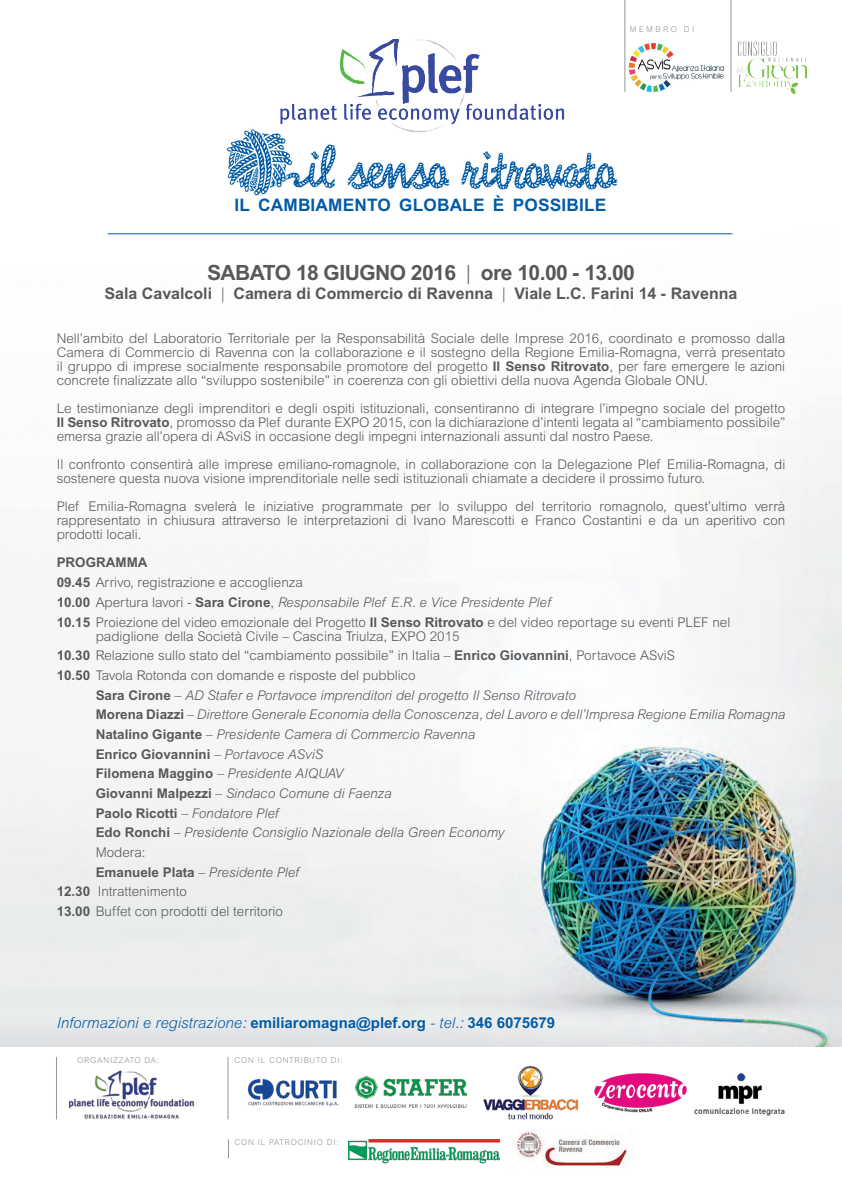
<style>
.page{position:relative;width:842px;height:1191px;background:#fff}
.page>*{position:absolute;margin:0;border:0;box-sizing:border-box;transform-origin:0 0}
.t1{font:700 21px "Arial MT Std";letter-spacing:-.025em;color:#57585a}
.t2{font:700 17.2px "Arial MT Std";letter-spacing:.01em;color:#035ba6}
.t3{font:700 16px "Arial MT Std";color:#57585a}
.t4{font:italic 300 15px "Arial MT Std";color:#035ba6}
.t5{font:300 13.4px/14px "Arial MT Std";color:#57585a;text-align:justify}
.t6{font:italic 300 13.4px "Arial MT Std";color:#57585a}
.t7{font:700 13.4px "Arial MT Std";color:#57585a}
.t8{font:300 8px "Arial MT Std";letter-spacing:.1em;color:#939598}
.t9{font:300 8px "Arial MT Std";letter-spacing:.3em;color:#939598}
.s1{font-weight:300}
.s2{font-weight:700}
.s3{font-weight:700;font-style:normal}
.s4{font-style:normal}
.s5{font-weight:300;font-style:italic}
</style>
<div class="page">
<img style="left:0;top:13px;width:842px;height:1033px">
<img style="left:222px;top:125px;width:399px;height:75px">
<img style="left:627px;top:42px;width:99px;height:52px">
<img style="left:732px;top:39px;width:84px;height:59px">
<hr style="left:625px;top:0;width:1px;height:92px;background:#939598">
<hr style="left:731px;top:0;width:1px;height:92px;background:#939598">
<img style="left:247px;top:1065px;width:538px;height:55px">
<img style="left:348px;top:1130px;width:279px;height:38px">
<hr style="left:228px;top:1057px;width:1px;height:62px;background:#939598">
<svg style="left:228px;top:1139px;width:1px;height:19px"></svg>
<hr style="left:56px;top:1057px;width:1px;height:62px;background:#939598">
<img style="left:276px;top:40px;width:293px;height:95px">
<hr style="left:108px;top:233px;width:624px;height:1px;background:#015aa4">
<img style="left:68px;top:1070px;width:127px;height:49px">
<p class="t9" style="left:630px;top:24px;width:66px">MEMBRO DI</p>
<p class="t2" style="left:235px;top:195px;width:373px">IL CAMBIAMENTO GLOBALE È POSSIBILE</p>
<p class="t1" style="left:207px;top:260px;width:429px">SABATO 18 GIUGNO 2016 <span class="s1">|</span> ore 10.00 - 13.00</p>
<p class="t3" style="left:105px;top:284px;width:634px">Sala Cavalcoli <span class="s1">|</span> Camera di Commercio di Ravenna <span class="s1">|</span> Viale L.C. Farini 14 - Ravenna</p>
<p class="t5" style="left:57px;top:332px;width:730px">Nell’ambito del Laboratorio Territoriale per la Responsabilità Sociale delle Imprese 2016, coordinato e promosso dalla Camera di Commercio di Ravenna con la collaborazione e il sostegno della Regione Emilia-Romagna, verrà presentato il gruppo di imprese socialmente responsabile promotore del progetto <span class="s2">Il Senso Ritrovato</span>, per fare emergere le azioni concrete finalizzate allo “sviluppo sostenibile” in coerenza con gli obiettivi della nuova Agenda Globale ONU.</p>
<p class="t5" style="left:57px;top:402px;width:730px">Le testimonianze degli imprenditori e degli ospiti istituzionali, consentiranno di integrare l’impegno sociale del progetto <span class="s2">Il Senso Ritrovato</span>, promosso da Plef durante EXPO 2015, con la dichiarazione d’intenti legata al “cambiamento possibile” emersa grazie all’opera di ASviS in occasione degli impegni internazionali assunti dal nostro Paese.</p>
<p class="t5" style="left:57px;top:458px;width:730px">Il confronto consentirà alle imprese emiliano-romagnole, in collaborazione con la Delegazione Plef Emilia-Romagna, di sostenere questa nuova visione imprenditoriale nelle sedi istituzionali chiamate a decidere il prossimo futuro.</p>
<p class="t5" style="left:57px;top:500px;width:730px">Plef Emilia-Romagna svelerà le iniziative programmate per lo sviluppo del territorio romagnolo, quest’ultimo verrà rappresentato in chiusura attraverso le interpretazioni di Ivano Marescotti e Franco Costantini e da un aperitivo con prodotti locali.</p>
<p class="t7" style="left:57px;top:555px;width:92px">PROGRAMMA</p>
<p class="t5" style="left:57px;top:575px;width:248px"><span class="s2">09.45</span> Arrivo, registrazione e accoglienza</p>
<p class="t6" style="left:57px;top:594px;width:496px"><span class="s3">10.00</span> <span class="s4">Apertura lavori -</span> <span class="s3">Sara Cirone</span><span class="s4">,</span> Responsabile Plef E.R. e Vice Presidente Plef</p>
<p class="t5" style="left:96px;top:615px;width:636px;text-indent:-39px"><span class="s2">10.15</span> Proiezione del video emozionale del Progetto <span class="s2">Il Senso Ritrovato</span> e del video reportage su eventi PLEF nel padiglione della Società Civile – Cascina Triulza, EXPO 2015</p>
<p class="t5" style="left:57px;top:648px;width:620px"><span class="s2">10.30</span> Relazione sullo stato del “cambiamento possibile” in Italia – <span class="s2">Enrico Giovannini</span>, Portavoce ASviS</p>
<p class="t5" style="left:57px;top:668px;width:360px"><span class="s2">10.50</span> Tavola Rotonda con domande e risposte del pubblico</p>
<p class="t6" style="left:96px;top:687px;width:482px"><span class="s3">Sara Cirone</span> – AD Stafer e Portavoce imprenditori del progetto Il Senso Ritrovato</p>
<p class="t6" style="left:96px;top:707px;width:691px"><span class="s3">Morena Diazzi</span> – Direttore Generale Economia della Conoscenza, del Lavoro e dell’Impresa Regione Emilia Romagna</p>
<p class="t6" style="left:96px;top:726px;width:381px"><span class="s3">Natalino Gigante</span> – Presidente Camera di Commercio Ravenna</p>
<p class="t7" style="left:96px;top:746px;width:229px">Enrico Giovannini <span class="s5">– Portavoce ASviS</span></p>
<p class="t6" style="left:96px;top:766px;width:249px"><span class="s3">Filomena Maggino</span> – Presidente AIQUAV</p>
<p class="t6" style="left:96px;top:785px;width:298px"><span class="s3">Giovanni Malpezzi</span> <span class="s4">–</span> Sindaco Comune di Faenza</p>
<p class="t6" style="left:96px;top:805px;width:184px"><span class="s3">Paolo Ricotti</span> – Fondatore Plef</p>
<p class="t6" style="left:96px;top:825px;width:410px"><span class="s3">Edo Ronchi</span> – Presidente Consiglio Nazionale della Green Economy</p>
<p class="t5" style="left:96px;top:845px;width:51px">Modera:</p>
<p class="t6" style="left:96px;top:864px;width:205px"><span class="s3">Emanuele Plata</span> – Presidente Plef</p>
<p class="t5" style="left:57px;top:884px;width:132px"><span class="s2">12.30</span> Intrattenimento</p>
<p class="t5" style="left:57px;top:904px;width:228px"><span class="s2">13.00</span> Buffet con prodotti del territorio</p>
<p class="t4" style="left:57px;top:1013px;width:500px">Informazioni e registrazione: <span class="s3">emiliaromagna@plef.org</span> - tel.: <span class="s3">346 6075679</span></p>
<p class="t8" style="left:77px;top:1055px;width:83px">ORGANIZZATO DA:</p>
<p class="t8" style="left:235px;top:1055px;width:110px">CON IL CONTRIBUTO DI:</p>
<p class="t8" style="left:235px;top:1138px;width:106px">CON IL PATROCINIO DI:</p>
</div>
